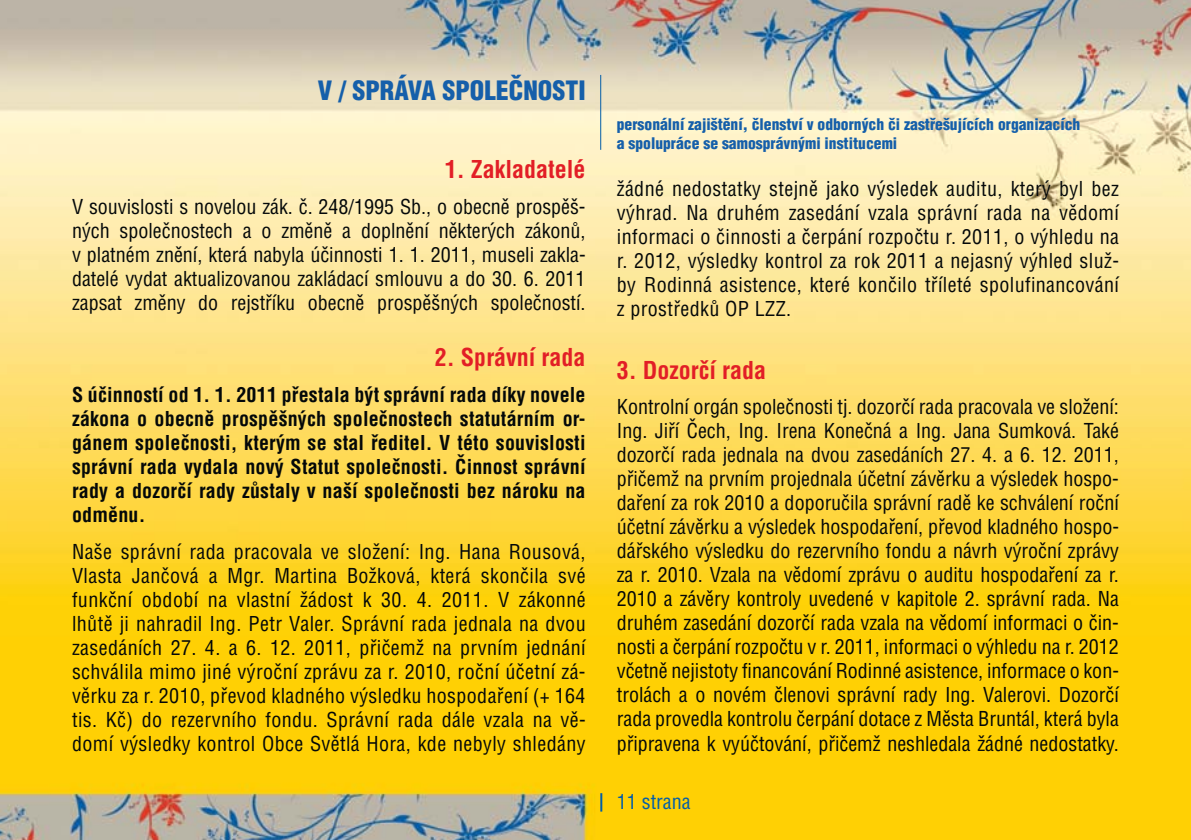
<style>
.page{position:relative;width:1191px;height:840px;background:#fff}
.page>*{position:absolute;margin:0;border:0;box-sizing:border-box;transform-origin:0 0}
.t1{font:900 26px "Switzerland Cond";color:#155faa}
.t2{font:700 24px "Switzerland Condensed";color:#e21e26}
.t3{font:20px/24px "Switzerland Condensed";letter-spacing:.01em;color:#040809;text-align:justify}
.t4{font:700 20px/24px "Switzerland Condensed";letter-spacing:.01em;color:#040809;text-align:justify}
.t5{font:20px "Switzerland Condensed";color:#035ea8}
.t6{font:900 15.6px/18.8px "Switzerland Cond";color:#155faa}
</style>
<div class="page">
<img style="left:0;top:0;width:1190px;height:839px">
<svg style="left:600px;top:792px;width:2px;height:19px"></svg>
<hr style="left:600px;top:75px;width:1px;height:75px;background:#035ea8">
<h1 class="t1" style="left:318px;top:81px;width:269px">V / SPRÁVA SPOLEČNOSTI</h1>
<p class="t2" style="left:445px;top:160px;width:142px">1. Zakladatelé</p>
<p class="t3" style="left:72px;top:196px;width:515px">V souvislosti s novelou zák. č. 248/1995 Sb., o obecně prospěš&shy;ných společnostech a o změně a doplnění některých zákonů, v platném znění, která nabyla účinnosti 1. 1. 2011, museli zakla&shy;datelé vydat aktualizovanou zakládací smlouvu a do 30. 6. 2011 zapsat změny do rejstříku obecně prospěšných společností.</p>
<p class="t2" style="left:435px;top:348px;width:152px">2. Správní rada</p>
<p class="t4" style="left:72px;top:384px;width:515px">S účinností od 1. 1. 2011 přestala být správní rada díky novele zákona o obecně prospěšných společnostech statutárním or&shy;gánem společnosti, kterým se stal ředitel. V této souvislosti správní rada vydala nový Statut společnosti. Činnost správní rady a dozorčí rady zůstaly v naší společnosti bez nároku na odměnu.</p>
<p class="t3" style="left:72px;top:541px;width:515px">Naše správní rada pracovala ve složení: Ing. Hana Rousová, Vlasta Jančová a Mgr. Martina Božková, která skončila své funkční období na vlastní žádost k 30. 4. 2011. V zákonné lhůtě ji nahradil Ing. Petr Valer. Správní rada jednala na dvou zasedáních 27. 4. a 6. 12. 2011, přičemž na prvním jednání schválila mimo jiné výroční zprávu za r. 2010, roční účetní zá&shy;věrku za r. 2010, převod kladného výsledku hospodaření (+ 164 tis. Kč) do rezervního fondu. Správní rada dále vzala na vě&shy;domí výsledky kontrol Obce Světlá Hora, kde nebyly shledány</p>
<p class="t6" style="left:617px;top:116px;width:465px">personální zajištění, členství v odborných či zastřešujících organizacích a spolupráce se samosprávnými institucemi</p>
<p class="t3" style="left:617px;top:178px;width:504px">žádné nedostatky stejně jako výsledek auditu, který byl bez výhrad. Na druhém zasedání vzala správní rada na vědomí informaci o činnosti a čerpání rozpočtu r. 2011, o výhledu na r. 2012, výsledky kontrol za rok 2011 a nejasný výhled služ&shy;by Rodinná asistence, které končilo tříleté spolufinancování z prostředků OP LZZ.</p>
<p class="t2" style="left:617px;top:360px;width:151px">3. Dozorčí rada</p>
<p class="t3" style="left:617px;top:396px;width:503px">Kontrolní orgán společnosti tj. dozorčí rada pracovala ve složení:<br>Ing. Jiří Čech, Ing. Irena Konečná a Ing. Jana Sumková. Také dozorčí rada jednala na dvou zasedáních 27. 4. a 6. 12. 2011, přičemž na prvním projednala účetní závěrku a výsledek hospo&shy;daření za rok 2010 a doporučila správní radě ke schválení roční účetní závěrku a výsledek hospodaření, převod kladného hospo&shy;dářského výsledku do rezervního fondu a návrh výroční zprávy za r. 2010. Vzala na vědomí zprávu o auditu hospodaření za r.<br>2010 a závěry kontroly uvedené v kapitole 2. správní rada. Na druhém zasedání dozorčí rada vzala na vědomí informaci o čin&shy;nosti a čerpání rozpočtu v r. 2011, informaci o výhledu na r. 2012 včetně nejistoty financování Rodinné asistence, informace o kon&shy;trolách a o novém členovi správní rady Ing. Valerovi. Dozorčí rada provedla kontrolu čerpání dotace z Města Bruntál, která byla připravena k vyúčtování, přičemž neshledala žádné nedostatky.</p>
<p class="t5" style="left:617px;top:793px;width:75px">11 strana</p>
</div>
